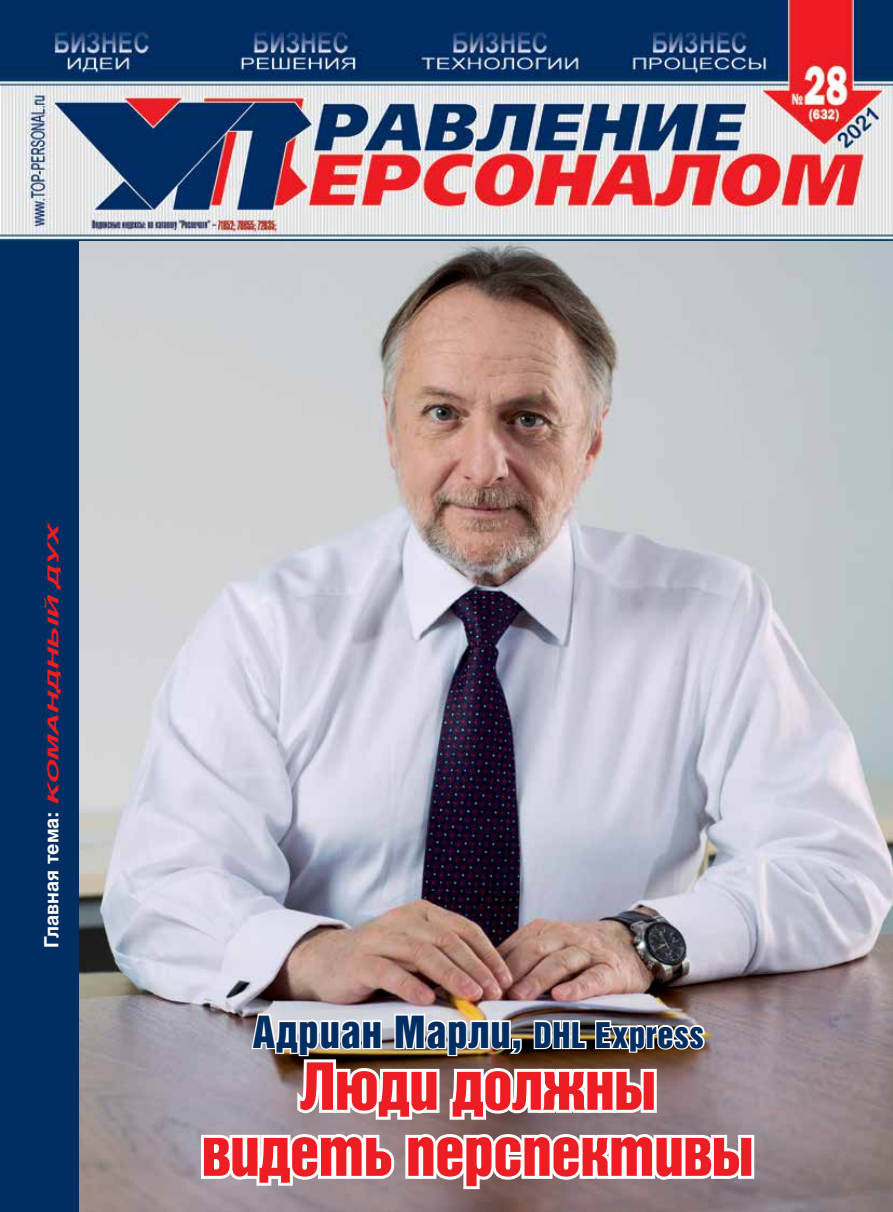
<style>
.page{position:relative;width:893px;height:1212px;background:#fff}
.page>*{position:absolute;margin:0;border:0;box-sizing:border-box;transform-origin:0 0}
.t1{font:66px/66px "Bastion Kontrast Alt C";letter-spacing:-.01em;color:#ed1d24;text-align:center}
.t2{font:45px "Bastion Kontrast Alt C";letter-spacing:.02em;color:#002d62}
.t3{font:700 19.5px "Helios";color:#fff}
.s1{font-style:italic;font-size:15px;color:#ed1d24}
.s2{font-size:36px}
</style>
<div class="page">
<div style="left:0;top:236px;width:79px;height:976px;background:#002d62"></div>
<img style="left:79px;top:241px;width:814px;height:971px">
<img style="left:1px;top:0;width:892px;height:241px">
<img style="left:250px;top:986px;width:456px;height:137px">
<svg style="left:198px;top:1131px;width:559px;height:61px"></svg>
<img style="left:0;top:0;width:1px;height:1212px">
<p class="t3" style="left:40px;top:948px;width:431px;rotate:-90deg">Гл а в н а я т е м а : <span class="s1">Командный дух</span></p>
<p class="t2" style="left:253px;top:1009px;width:452px">Адриан Марли, <span class="s2">DHL Express</span></p>
<p class="t1" style="left:202px;top:1054px;width:553px">Люди должны видеть перспективы</p>
</div>
